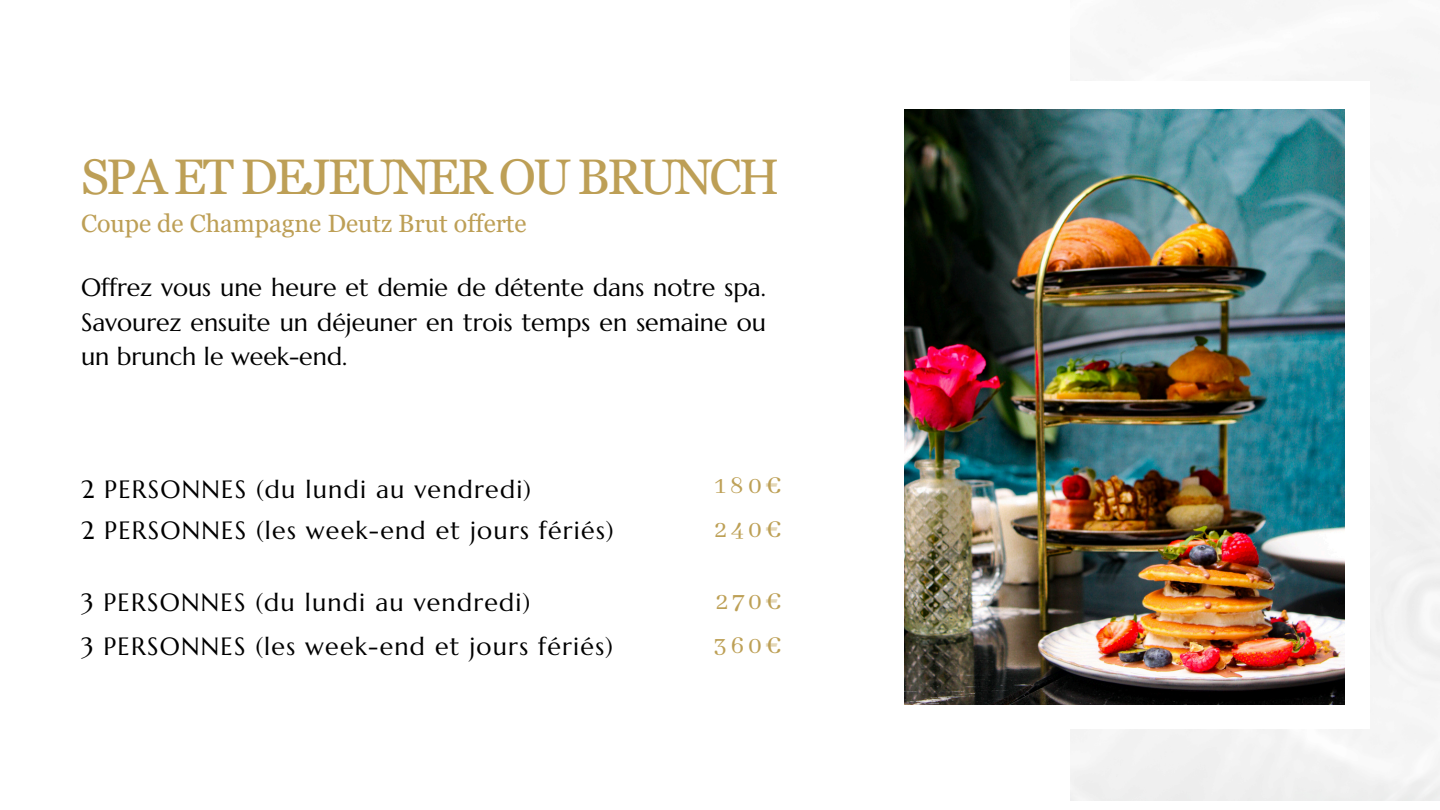
<style>
.page{position:relative;width:1440px;height:810px;background:#fff}
.page>*{position:absolute;margin:0;border:0;box-sizing:border-box;transform-origin:0 0}
.t1{font:50px "Georgia Pro";letter-spacing:-.06em;color:#bd9f56}
.t2{font:27px "Abhaya Libre";letter-spacing:.15em;color:#bda056}
.t3{font:25px/34.5px "Marcellus";letter-spacing:.05em;color:#000;text-align:justify}
.t4{font:25px "Georgia Pro";color:#bd9f56}
</style>
<div class="page">
<img style="left:904px;top:110px;width:440px;height:594px">
<h1 class="t1" style="left:81px;top:148px;width:700px">SPA ET DEJEUNER OU BRUNCH</h1>
<p class="t4" style="left:81px;top:209px;width:447px">Coupe de Champagne Deutz Brut offerte</p>
<p class="t3" style="left:81px;top:270px;width:687px">Offrez vous une heure et demie de détente dans notre spa.<br>Savourez ensuite un déjeuner en trois temps en semaine ou un brunch le week-end.</p>
<p class="t3" style="left:81px;top:472px;width:452px">2 PERSONNES (du lundi au vendredi)</p>
<p class="t3" style="left:81px;top:513px;width:534px">2 PERSONNES (les week-end et jours fériés)</p>
<p class="t3" style="left:81px;top:585px;width:451px">3 PERSONNES (du lundi au vendredi)</p>
<p class="t3" style="left:81px;top:629px;width:533px">3 PERSONNES (les week-end et jours fériés)</p>
<p class="t2" style="left:715px;top:470px;width:68px">180€</p>
<p class="t2" style="left:715px;top:514px;width:69px">240€</p>
<p class="t2" style="left:716px;top:586px;width:67px">270€</p>
<p class="t2" style="left:714px;top:630px;width:70px">360€</p>
</div>
